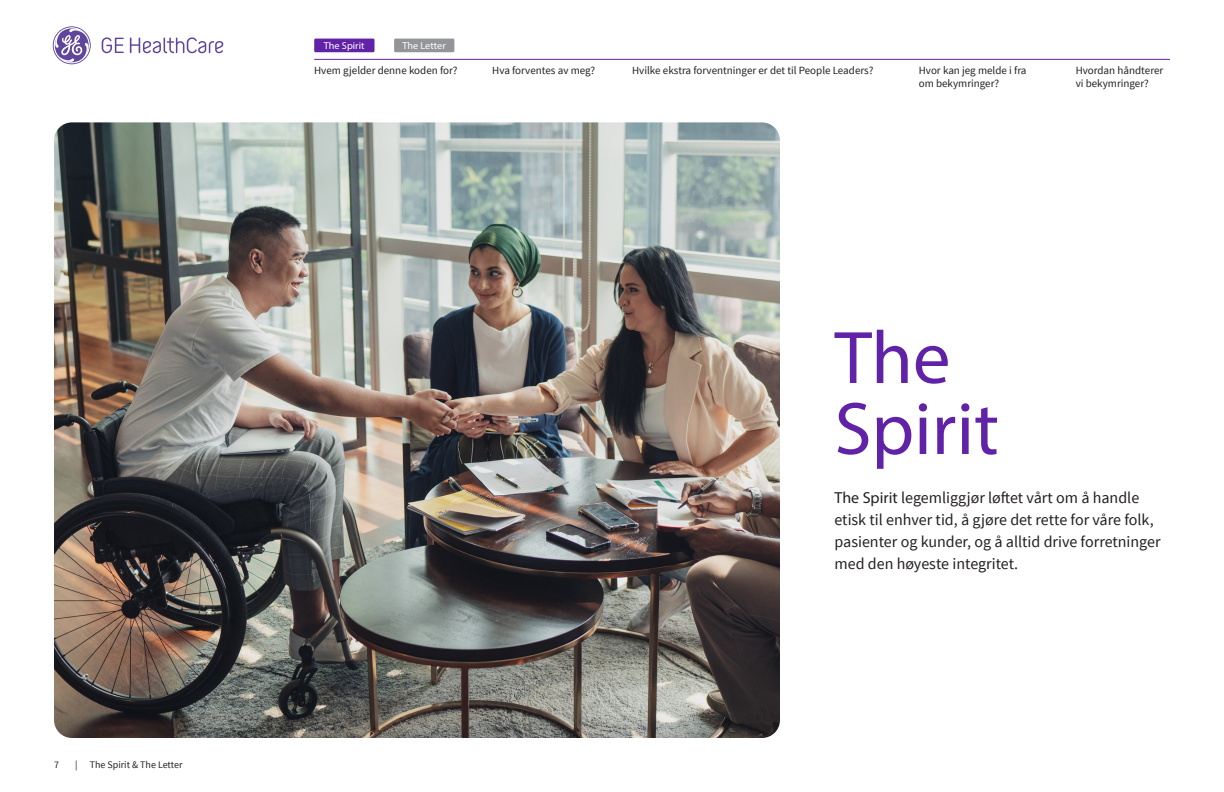
<style>
.page{position:relative;width:1224px;height:792px;background:#fff}
.page>*{position:absolute;margin:0;border:0;box-sizing:border-box;transform-origin:0 0}
.H0_header{font:75px/71px "Myriad Pro";color:#6022a6}
.Intro_copy{font:16px/22px "Source Sans Pro";color:#231f20}
.t1{font:11px/13.2px "Source Sans Pro";color:#231f20}
.t2{font:10px "Source Sans Pro";color:#231f20}
.t3{font:10px "Myriad Pro";color:#fff}
.s1{font-family:"Myriad Pro"}
</style>
<div class="page">
<img style="left:54px;top:122px;width:726px;height:616px">
<svg style="left:53px;top:26px;width:170px;height:38px"></svg>
<hr style="left:314px;top:59px;width:856px;height:1px;background:#6022a6">
<div style="left:314px;top:39px;width:60px;height:13px;background:#6022a6"></div>
<div style="left:394px;top:39px;width:60px;height:13px;background:#939598"></div>
<p class="t2" style="left:54px;top:758px;width:6px">7</p>
<p class="t2" style="left:75px;top:758px;width:109px">| The Spirit &amp; The Letter</p>
<p class="t3" style="left:324px;top:39px;width:42px">The Spirit</p>
<p class="t3" style="left:402px;top:39px;width:45px">The Letter</p>
<p class="t1" style="left:314px;top:64px;width:145px">Hvem gjelder denne koden for?</p>
<p class="t1" style="left:492px;top:64px;width:104px">Hva forventes av meg?</p>
<p class="t1" style="left:632px;top:64px;width:243px">Hvilke ekstra forventninger er det til People Leaders?</p>
<p class="t1" style="left:919px;top:64px;width:109px">Hvor kan jeg melde i fra om bekymringer?</p>
<p class="t1" style="left:1076px;top:64px;width:89px">Hvordan håndterer vi bekymringer?</p>
<p class="H0_header" style="left:835px;top:321px;width:166px">The<br>Spirit</p>
<p class="Intro_copy" style="left:835px;top:487px;width:328px"><span class="s1">The Spirit</span> legemliggjør løftet vårt om å handle etisk til enhver tid, å gjøre det rette for våre folk, pasienter og kunder, og å alltid drive forretninger med den høyeste integritet.</p>
</div>
